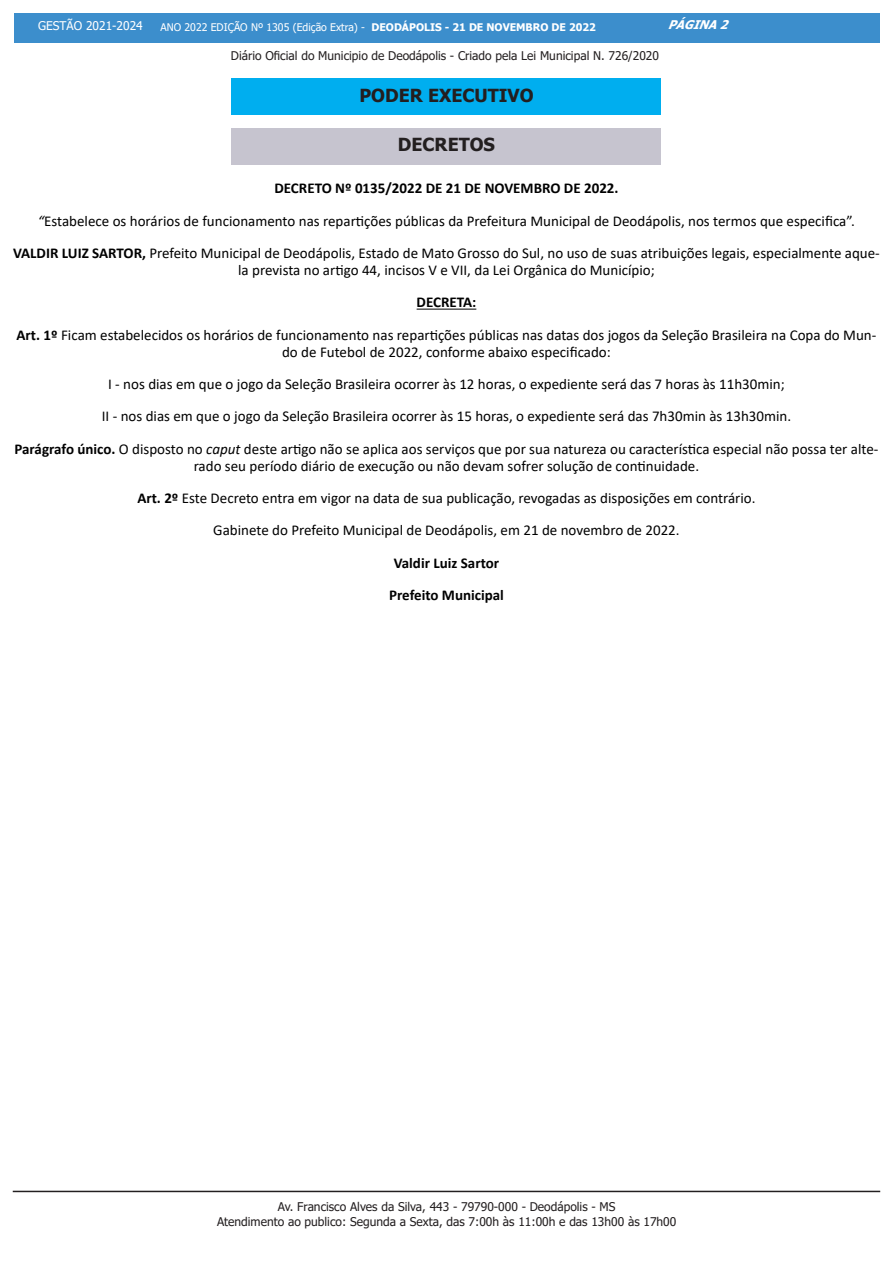
<style>
.page{position:relative;width:893px;height:1263px;background:#fff}
.page>*{position:absolute;margin:0;border:0;box-sizing:border-box;transform-origin:0 0}
.t1{font:700 18px "Tahoma";color:#231f20}
.Normal_wrd_40{font:15px/17.2px "Calibri";color:#000;text-align:center}
.Normal_wrd_40-2{font:700 15px "Calibri";color:#000}
.t2{font:12px/14.4px "Tahoma";color:#231f20;text-align:center}
.t3{font:12px "Tahoma";color:#fff}
.t4{font:italic 700 12px "Tahoma";color:#fff}
.t5{font:10.5px "Tahoma";color:#fff}
.s1{font-weight:700}
.s2{font-style:italic}
</style>
<div class="page">
<div style="left:14px;top:14px;width:865px;height:29px;background:#3c8ecc"></div>
<hr style="left:13px;top:1191px;width:867px;height:1px;background:#231f20">
<hr style="left:417px;top:309px;width:59px;height:1px;background:#000">
<div style="left:232px;top:79px;width:429px;height:36px;background:#00aeef"></div>
<div style="left:232px;top:128px;width:429px;height:36px;background:#c6c4cf"></div>
<p class="t3" style="left:38px;top:18px;width:106px">GESTÃO 2021-2024</p>
<p class="t5" style="left:161px;top:20px;width:437px">ANO 2022 EDIÇÃO Nº 1305 (Edição Extra) - <span class="s1">DEODÁPOLIS - 21 DE NOVEMBRO DE 2022</span></p>
<p class="t4" style="left:668px;top:16px;width:68px">PÁGINA2</p>
<p class="t2" style="left:231px;top:49px;width:430px">Diário Oficial do Municipio de Deodápolis - Criado pela Lei Municipal N. 726/2020</p>
<p class="t1" style="left:359px;top:83px;width:176px">PODER EXECUTIVO</p>
<p class="t1" style="left:398px;top:132px;width:99px">DECRETOS</p>
<p class="Normal_wrd_40-2" style="left:274px;top:178px;width:346px">DECRETO Nº 0135/2022 DE 21 DE NOVEMBRO DE 2022.</p>
<p class="Normal_wrd_40" style="left:38px;top:212px;width:819px"><span class="s2">“</span>Estabelece os horários de funcionamento nas repartições públicas da Prefeitura Municipal de Deodápolis, nos termos que especifica”.</p>
<p class="Normal_wrd_40" style="left:13px;top:244px;width:868px"><span class="s1">VALDIR LUIZ SARTOR,</span> Prefeito Municipal de Deodápolis, Estado de Mato Grosso do Sul, no uso de suas atribuições legais, especialmente aque&shy;la prevista no artigo 44, incisos V e VII, da Lei Orgânica do Município;</p>
<p class="Normal_wrd_40-2" style="left:417px;top:292px;width:61px">DECRETA:</p>
<p class="Normal_wrd_40" style="left:17px;top:326px;width:861px"><span class="s1">Art. 1º</span> Ficam estabelecidos os horários de funcionamento nas repartições públicas nas datas dos jogos da Seleção Brasileira na Copa do Mun&shy;do de Futebol de 2022, conforme abaixo especificado:</p>
<p class="Normal_wrd_40" style="left:108px;top:375px;width:678px">I - nos dias em que o jogo da Seleção Brasileira ocorrer às 12 horas, o expediente será das 7 horas às 11h30min;</p>
<p class="Normal_wrd_40" style="left:102px;top:407px;width:691px">II - nos dias em que o jogo da Seleção Brasileira ocorrer às 15 horas, o expediente será das 7h30min às 13h30min.</p>
<p class="Normal_wrd_40" style="left:15px;top:440px;width:865px"><span class="s1">Parágrafo único.</span> O disposto no <span class="s2">caput</span> deste artigo não se aplica aos serviços que por sua natureza ou característica especial não possa ter alte&shy;rado seu período diário de execução ou não devam sofrer solução de continuidade.</p>
<p class="Normal_wrd_40" style="left:137px;top:489px;width:620px"><span class="s1">Art. 2º</span> Este Decreto entra em vigor na data de sua publicação, revogadas as disposições em contrário.</p>
<p class="Normal_wrd_40" style="left:213px;top:521px;width:468px">Gabinete do Prefeito Municipal de Deodápolis, em 21 de novembro de 2022.</p>
<p class="Normal_wrd_40-2" style="left:394px;top:552px;width:107px">Valdir Luiz Sartor</p>
<p class="Normal_wrd_40-2" style="left:389px;top:584px;width:116px">Prefeito Municipal</p>
<p class="t2" style="left:217px;top:1200px;width:461px">Av. Francisco Alves da Silva, 443 - 79790-000 - Deodápolis - MS<br>Atendimento ao publico: Segunda a Sexta, das 7:00h às 11:00h e das 13h00 às 17h00</p>
</div>
